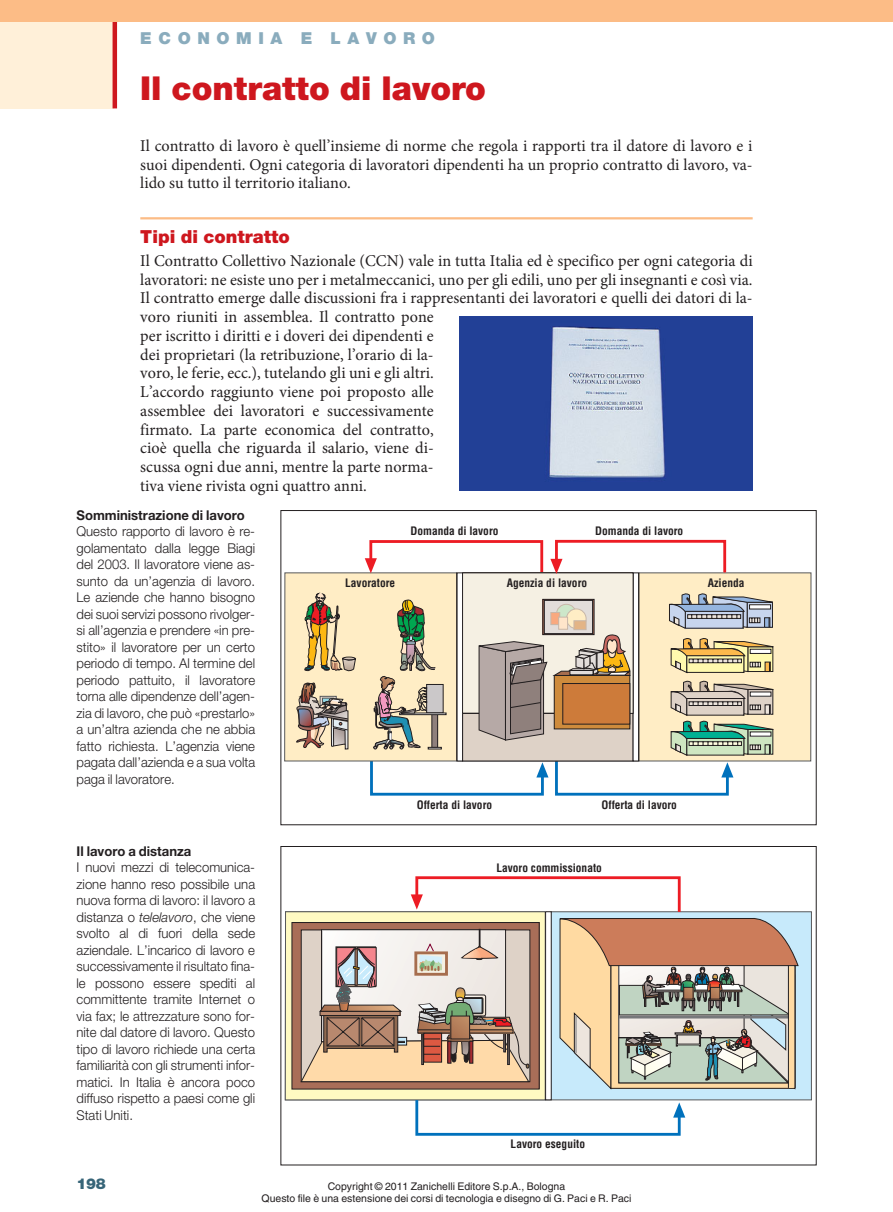
<style>
.page{position:relative;width:893px;height:1212px;background:#fff}
.page>*{position:absolute;margin:0;border:0;box-sizing:border-box;transform-origin:0 0}
.t1{font:900 33px "Helvetica Neue";color:#ce171e}
.t2{font:900 18px "Helvetica Neue";color:#ce171e}
.t3{font:16.5px/18.8px "Minion Pro";color:#231f20;text-align:justify}
.t4{font:900 16.5px "Helvetica Neue";letter-spacing:.4em;color:#8aacbd}
.t5{font:900 15px "Helvetica Neue";color:#376578}
.t6{font:300 13.5px/16.5px "Helvetica Neue";color:#231f20;text-align:justify}
.t7{font:700 13.5px "Helvetica Neue";color:#231f20}
.t8{font:700 condensed 11.4px "Helvetica";color:#231f20}
.t9{font:10.5px/12.6px "Helvetica";color:#231f20;text-align:center}
.s1{font-style:italic}
</style>
<div class="page">
<div style="left:0;top:0;width:113px;height:108px;background:#fff0d9"></div>
<hr style="left:113px;top:0;width:4px;height:108px;background:#ce171e">
<div style="left:0;top:0;width:893px;height:21px;background:#fcbc86"></div>
<hr style="left:140px;top:217px;width:613px;height:2px;background:#fcbc86">
<div style="left:285px;top:912px;width:526px;height:188px;background:#c7eafb"></div>
<div style="left:285px;top:912px;width:260px;height:188px;background:#fffac2"></div>
<div style="left:546px;top:912px;width:5px;height:188px;background:#fff"></div>
<div style="left:545px;top:911px;width:6px;height:189px;border:1px solid #231f20"></div>
<div style="left:292px;top:922px;width:247px;height:167px;background:#a96e58"></div>
<svg style="left:414px;top:1097px;width:271px;height:39px"></svg>
<svg style="left:301px;top:876px;width:498px;height:213px"></svg>
<div style="left:285px;top:573px;width:526px;height:188px;background:#ffedc5"></div>
<svg style="left:304px;top:593px;width:52px;height:79px"></svg>
<div style="left:457px;top:573px;width:6px;height:188px;background:#fff"></div>
<div style="left:633px;top:573px;width:6px;height:188px;background:#fff"></div>
<div style="left:633px;top:573px;width:6px;height:188px;border:1px solid #231f20"></div>
<div style="left:463px;top:573px;width:170px;height:140px;background:#f5f0e3"></div>
<hr style="left:457px;top:573px;width:1px;height:188px;background:#231f20">
<hr style="left:638px;top:573px;width:1px;height:188px;background:#231f20">
<svg style="left:296px;top:682px;width:52px;height:67px"></svg>
<svg style="left:365px;top:539px;width:362px;height:39px"></svg>
<svg style="left:369px;top:592px;width:409px;height:204px"></svg>
<div style="left:281px;top:510px;width:535px;height:315px;border:1px solid #231f20"></div>
<img style="left:459px;top:317px;width:294px;height:174px">
<p class="t4" style="left:140px;top:32px;width:296px">ECONOMIA E LAVORO</p>
<h1 class="t1" style="left:140px;top:77px;width:347px">Il contratto di lavoro</h1>
<p class="t3" style="left:140px;top:138px;width:614px">Il contratto di lavoro è quell’insieme di norme che regola i rapporti tra il datore di lavoro e i suoi dipendenti. Ogni categoria di lavoratori dipendenti ha un proprio contratto di lavoro, va&shy;lido su tutto il territorio italiano.</p>
<h2 class="t2" style="left:140px;top:230px;width:151px">Tipi di contratto</h2>
<p class="t3" style="left:140px;top:253px;width:614px;text-align:left">Il Contratto Collettivo Nazionale (CCN) vale in tutta Italia ed è specifico per ogni categoria di lavoratori: ne esiste uno per i metalmeccanici, uno per gli edili, uno per gli insegnanti e così via.<br>Il contratto emerge dalle discussioni fra i rappresentanti dei lavoratori e quelli dei datori di la&shy;voro riuniti in assemblea. Il contratto pone<br>per iscritto i diritti e i doveri dei dipendenti e<br>dei proprietari (la retribuzione, l’orario di la-<br>voro, le ferie, ecc.), tutelando gli uni e gli altri.<br>L’accordo raggiunto viene poi proposto alle<br>assemblee dei lavoratori e successivamente<br>firmato. La parte economica del contratto,<br>cioè quella che riguarda il salario, viene di-<br>scussa ogni due anni, mentre la parte norma-<br>tiva viene rivista ogni quattro anni.</p>
<p class="t7" style="left:77px;top:510px;width:170px">Somministrazione di lavoro</p>
<p class="t6" style="left:77px;top:525px;width:180px">Questo rapporto di lavoro è re&shy;golamentato dalla legge Biagi del 2003. Il lavoratore viene as&shy;sunto da un’agenzia di lavoro.<br>Le aziende che hanno bisogno dei suoi servizi possono rivolger&shy;si all’agenzia e prendere «in pre&shy;stito» il lavoratore per un certo periodo di tempo. Al termine del periodo pattuito, il lavoratore torna alle dipendenze dell’agen&shy;zia di lavoro, che può «prestarlo» a un’altra azienda che ne abbia fatto richiesta. L’agenzia viene pagata dall’azienda e a sua volta paga il lavoratore.</p>
<p class="t8" style="left:410px;top:527px;width:90px">Domanda di lavoro</p>
<p class="t8" style="left:595px;top:527px;width:90px">Domanda di lavoro</p>
<p class="t8" style="left:345px;top:578px;width:52px">Lavoratore</p>
<p class="t8" style="left:507px;top:578px;width:82px">Agenzia di lavoro</p>
<p class="t8" style="left:708px;top:578px;width:38px">Azienda</p>
<p class="t8" style="left:417px;top:800px;width:77px">Offerta di lavoro</p>
<p class="t8" style="left:602px;top:800px;width:77px">Offerta di lavoro</p>
<p class="t7" style="left:77px;top:846px;width:116px">Il lavoro a distanza</p>
<p class="t6" style="left:77px;top:860px;width:180px">I nuovi mezzi di telecomunica&shy;zione hanno reso possibile una nuova forma di lavoro: il lavoro a distanza o <span class="s1">telelavoro</span>, che viene svolto al di fuori della sede aziendale. L’incarico di lavoro e successivamente il risultato fina&shy;le possono essere spediti al committente tramite Internet o via fax; le attrezzature sono for&shy;nite dal datore di lavoro. Questo tipo di lavoro richiede una certa familiarità con gli strumenti infor&shy;matici. In Italia è ancora poco diffuso rispetto a paesi come gli Stati Uniti.</p>
<p class="t8" style="left:496px;top:863px;width:107px">Lavoro commissionato</p>
<p class="t8" style="left:511px;top:1140px;width:76px">Lavoro eseguito</p>
<p class="t5" style="left:77px;top:1178px;width:31px">198</p>
<p class="t9" style="left:261px;top:1181px;width:371px">Copyright © 2011 Zanichelli Editore S.p.A., Bologna<br>Questo file è una estensione dei corsi di tecnologia e disegno di G. Paci e R. Paci</p>
</div>
